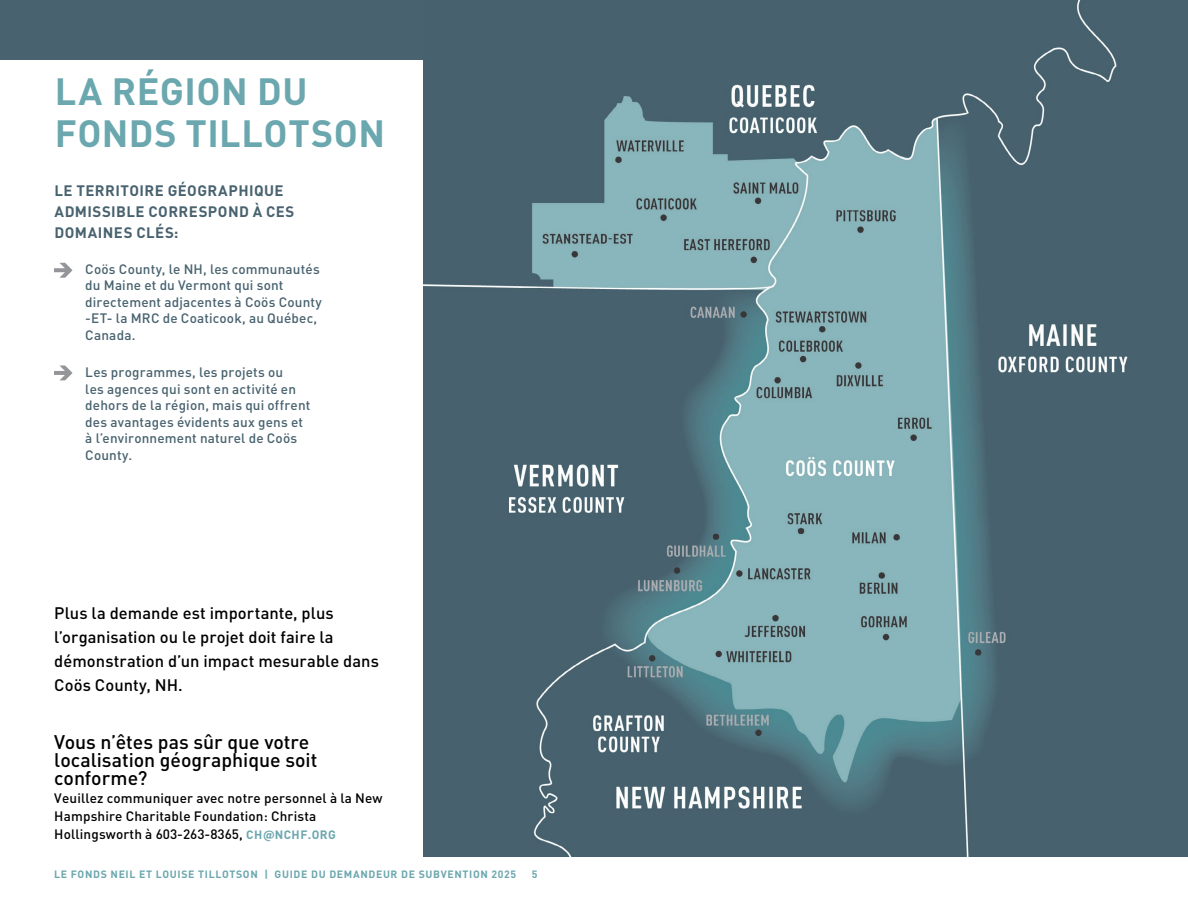
<style>
.page{position:relative;width:1188px;height:918px;background:#fff}
.page>*{position:absolute;margin:0;border:0;box-sizing:border-box;transform-origin:0 0}
.Paragraph_Style_1{font:700 37.5px/42px "DIN Pro";letter-spacing:.015em;color:#6ba7ae}
.Paragraph_Style_1-2{font:500 19.5px/18px "DIN Pro";color:#000}
.Paragraph_Style_1-3{font:500 16.5px/24px "DIN Pro";letter-spacing:.005em;color:#000}
.t1{font:700 15px/21px "DIN Pro";letter-spacing:.03em;color:#48626f}
.t2{font:500 13.5px/16.5px "DIN Pro";letter-spacing:.015em;color:#48626f}
.Paragraph_Style_1-4{font:500 13.5px/17.9px "DIN Pro";letter-spacing:.01em;color:#000}
.t3{font:700 10.5px "DIN Pro";letter-spacing:.06em;color:#6ba7ae}
.s1{font-weight:700;font-size:12px;color:#6ba7ae}
</style>
<div class="page">
<div style="left:0;top:0;width:1188px;height:60px;background:#48626f"></div>
<img style="left:423px;top:0;width:765px;height:856px">
<svg style="left:54px;top:263px;width:19px;height:15px"></svg>
<svg style="left:54px;top:365px;width:19px;height:15px"></svg>
<p class="Paragraph_Style_1" style="left:55px;top:66px;width:332px">LA RÉGION DU<br>FONDS TILLOTSON</p>
<p class="t1" style="left:54px;top:179px;width:242px">LE TERRITOIRE GÉOGRAPHIQUE<br>ADMISSIBLE CORRESPOND À CES<br>DOMAINES CLÉS:</p>
<p class="t2" style="left:85px;top:259px;width:238px">Coös County, le NH, les communautés du Maine et du Vermont qui sont directement adjacentes à Coös County</p>
<p class="t2" style="left:85px;top:309px;width:233px">-ET- la MRC de Coaticook, au Québec,<br>Canada.</p>
<p class="t2" style="left:85px;top:363px;width:227px">Les programmes, les projets ou<br>les agences qui sont en activité en dehors de la région, mais qui offrent des avantages évidents aux gens et à l’environnement naturel de Coös<br>County.</p>
<p class="Paragraph_Style_1-3" style="left:54px;top:599px;width:326px">Plus la demande est importante, plus l’organisation ou le projet doit faire la démonstration d’un impact mesurable dans Coös County, NH.</p>
<p class="Paragraph_Style_1-2" style="left:54px;top:731px;width:265px">Vous n’êtes pas sûr que votre localisation géographique soit conforme?</p>
<p class="Paragraph_Style_1-4" style="left:54px;top:788px;width:330px">Veuillez communiquer avec notre personnel à la New<br>Hampshire Charitable Foundation: Christa<br>Hollingsworth à 603-263-8365, <span class="s1">CH@NCHF.ORG</span></p>
<p class="t3" style="left:54px;top:865px;width:464px">LE FONDS NEIL ET LOUISE TILLOTSON | GUIDE DU DEMANDEUR DE SUBVENTION 2025</p>
<p class="t3" style="left:532px;top:865px;width:7px">5</p>
</div>
